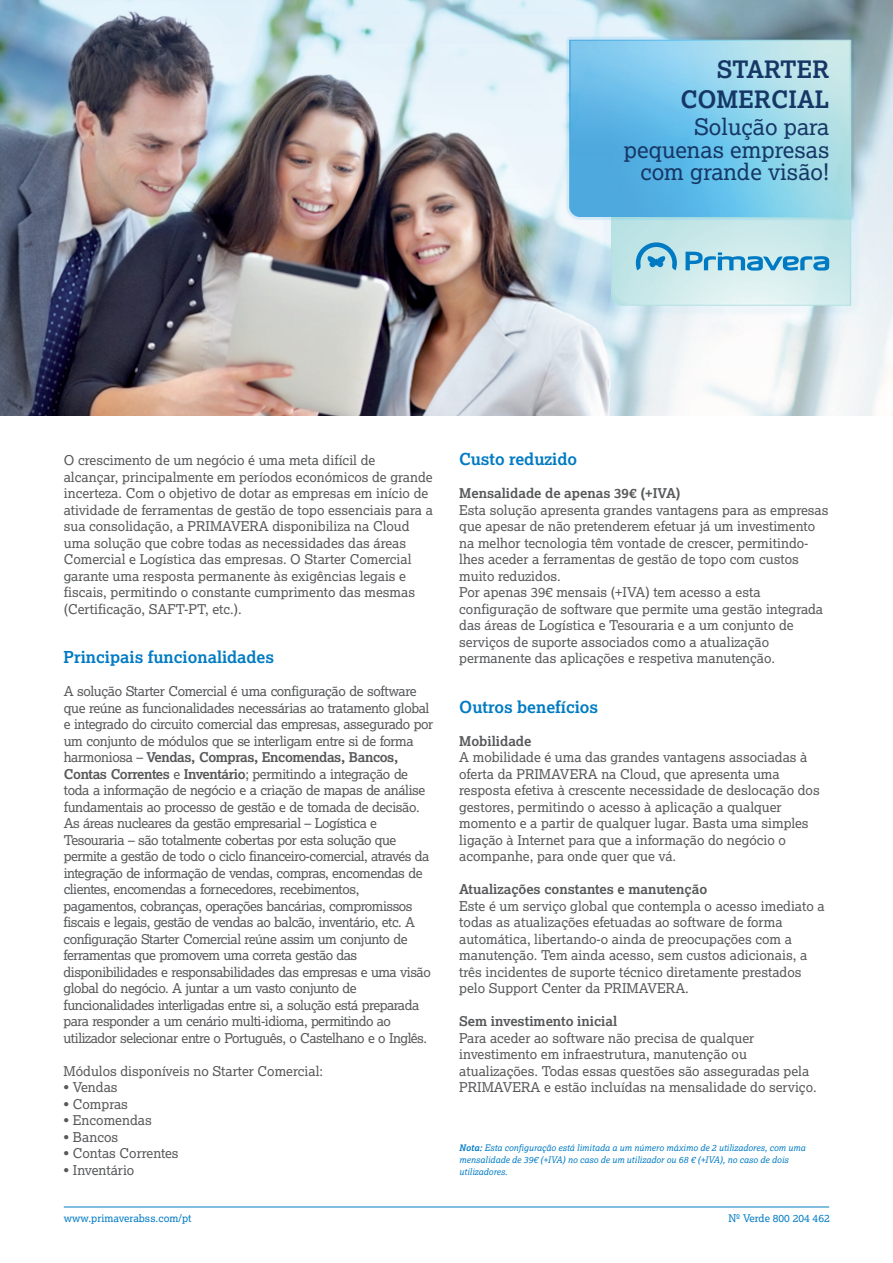
<style>
.page{position:relative;width:893px;height:1263px;background:#fff}
.page>*{position:absolute;margin:0;border:0;box-sizing:border-box;transform-origin:0 0}
.t1{font:700 24px/30px "Lexia Da Ma";color:#163765;text-align:right}
.t2{font:22.8px/22.5px "Lexia Da Ma";color:#163765;text-align:right}
.t3{font:700 16.5px "Lexia Da Ma";color:#007bc3}
.t4{font:13.5px/16.5px "Lexia Da Ma";color:#57585a}
.t5{font:13.5px/16.5px "Lexia Da Ma";letter-spacing:-.035em;color:#57585a}
.t6{font:700 13.5px "Lexia Da Ma";color:#57585a}
.t7{font:10.5px "Lexia Da Ma";color:#007bc3}
.t8{font:italic 9px/12px "Lexia Da Ma";color:#007bc3}
.s1{font-weight:700}
</style>
<div class="page">
<img style="left:0;top:0;width:893px;height:416px">
<hr style="left:64px;top:1206px;width:765px;height:1px;background:#007bc3">
<svg style="left:636px;top:242px;width:193px;height:29px;background:#92cadf"></svg>
<h1 class="t1" style="left:681px;top:56px;width:150px">STARTER<br>COMERCIAL</h1>
<h2 class="t2" style="left:624px;top:117px;width:207px">Solução para pequenas empresas com grande visão!</h2>
<p class="t4" style="left:64px;top:453px;width:371px">O crescimento de um negócio é uma meta difícil de alcançar, principalmente em períodos económicos de grande incerteza. Com o objetivo de dotar as empresas em início de atividade de ferramentas de gestão de topo essenciais para a sua consolidação, a PRIMAVERA disponibiliza na Cloud uma solução que cobre todas as necessidades das áreas Comercial e Logística das empresas. O Starter Comercial garante uma resposta permanente às exigências legais e fiscais, permitindo o constante cumprimento das mesmas (Certificação, SAFT-PT, etc.).</p>
<p class="t3" style="left:64px;top:651px;width:212px">Principais funcionalidades</p>
<p class="t5" style="left:64px;top:684px;width:371px">A solução Starter Comercial é uma configuração de software que reúne as funcionalidades necessárias ao tratamento global e integrado do circuito comercial das empresas, assegurado por um conjunto de módulos que se interligam entre si de forma harmoniosa – <span class="s1">Vendas, Compras, Encomendas, Bancos, Contas Correntes</span> e <span class="s1">Inventário</span>; permitindo a integração de toda a informação de negócio e a criação de mapas de análise fundamentais ao processo de gestão e de tomada de decisão.<br>As áreas nucleares da gestão empresarial – Logística e Tesouraria – são totalmente cobertas por esta solução que permite a gestão de todo o ciclo financeiro-comercial, através da integração de informação de vendas, compras, encomendas de clientes, encomendas a fornecedores, recebimentos, pagamentos, cobranças, operações bancárias, compromissos fiscais e legais, gestão de vendas ao balcão, inventário, etc. A configuração Starter Comercial reúne assim um conjunto de ferramentas que promovem uma correta gestão das disponibilidades e responsabilidades das empresas e uma visão global do negócio. A juntar a um vasto conjunto de funcionalidades interligadas entre si, a solução está preparada para responder a um cenário multi-idioma, permitindo ao utilizador selecionar entre o Português, o Castelhano e o Inglês.</p>
<p class="t4" style="left:64px;top:1064px;width:261px">Módulos disponíveis no Starter Comercial:</p>
<p class="t4" style="left:64px;top:1080px;width:56px">• Vendas</p>
<p class="t4" style="left:64px;top:1097px;width:66px">• Compras</p>
<p class="t4" style="left:64px;top:1113px;width:90px">• Encomendas</p>
<p class="t4" style="left:64px;top:1130px;width:56px">• Bancos</p>
<p class="t4" style="left:64px;top:1146px;width:117px">• Contas Correntes</p>
<p class="t4" style="left:64px;top:1163px;width:72px">• Inventário</p>
<p class="t3" style="left:459px;top:453px;width:119px">Custo reduzido</p>
<p class="t6" style="left:459px;top:488px;width:223px">Mensalidade de apenas 39€ (+IVA)</p>
<p class="t4" style="left:459px;top:503px;width:371px">Esta solução apresenta grandes vantagens para as empresas que apesar de não pretenderem efetuar já um investimento na melhor tecnologia têm vontade de crescer, permitindo&shy;lhes aceder a ferramentas de gestão de topo com custos muito reduzidos.<br>Por apenas 39€ mensais (+IVA) tem acesso a esta configuração de software que permite uma gestão integrada das áreas de Logística e Tesouraria e a um conjunto de serviços de suporte associados como a atualização permanente das aplicações e respetiva manutenção.</p>
<p class="t3" style="left:459px;top:700px;width:141px">Outros benefícios</p>
<p class="t6" style="left:459px;top:736px;width:74px">Mobilidade</p>
<p class="t4" style="left:459px;top:750px;width:362px">A mobilidade é uma das grandes vantagens associadas à oferta da PRIMAVERA na Cloud, que apresenta uma resposta efetiva à crescente necessidade de deslocação dos gestores, permitindo o acesso à aplicação a qualquer momento e a partir de qualquer lugar. Basta uma simples ligação à Internet para que a informação do negócio o acompanhe, para onde quer que vá.</p>
<p class="t6" style="left:459px;top:884px;width:249px">Atualizações constantes e manutenção</p>
<p class="t4" style="left:459px;top:899px;width:367px">Este é um serviço global que contempla o acesso imediato a todas as atualizações efetuadas ao software de forma automática, libertando-o ainda de preocupações com a manutenção. Tem ainda acesso, sem custos adicionais, a três incidentes de suporte técnico diretamente prestados pelo Support Center da PRIMAVERA.</p>
<p class="t6" style="left:459px;top:1016px;width:160px">Sem investimento inicial</p>
<p class="t4" style="left:459px;top:1031px;width:359px">Para aceder ao software não precisa de qualquer investimento em infraestrutura, manutenção ou atualizações. Todas essas questões são asseguradas pela PRIMAVERA e estão incluídas na mensalidade do serviço.</p>
<p class="t8" style="left:459px;top:1143px;width:348px"><span class="s1">Nota:</span> Esta configuração está limitada a um número máximo de 2 utilizadores, com uma mensalidade de 39€ (+IVA) no caso de um utilizador ou 68 € (+IVA), no caso de dois utilizadores.</p>
<p class="t7" style="left:64px;top:1214px;width:129px">www.primaverabss.com/pt</p>
<p class="t7" style="left:728px;top:1214px;width:103px">Nº Verde 800 204 462</p>
</div>
